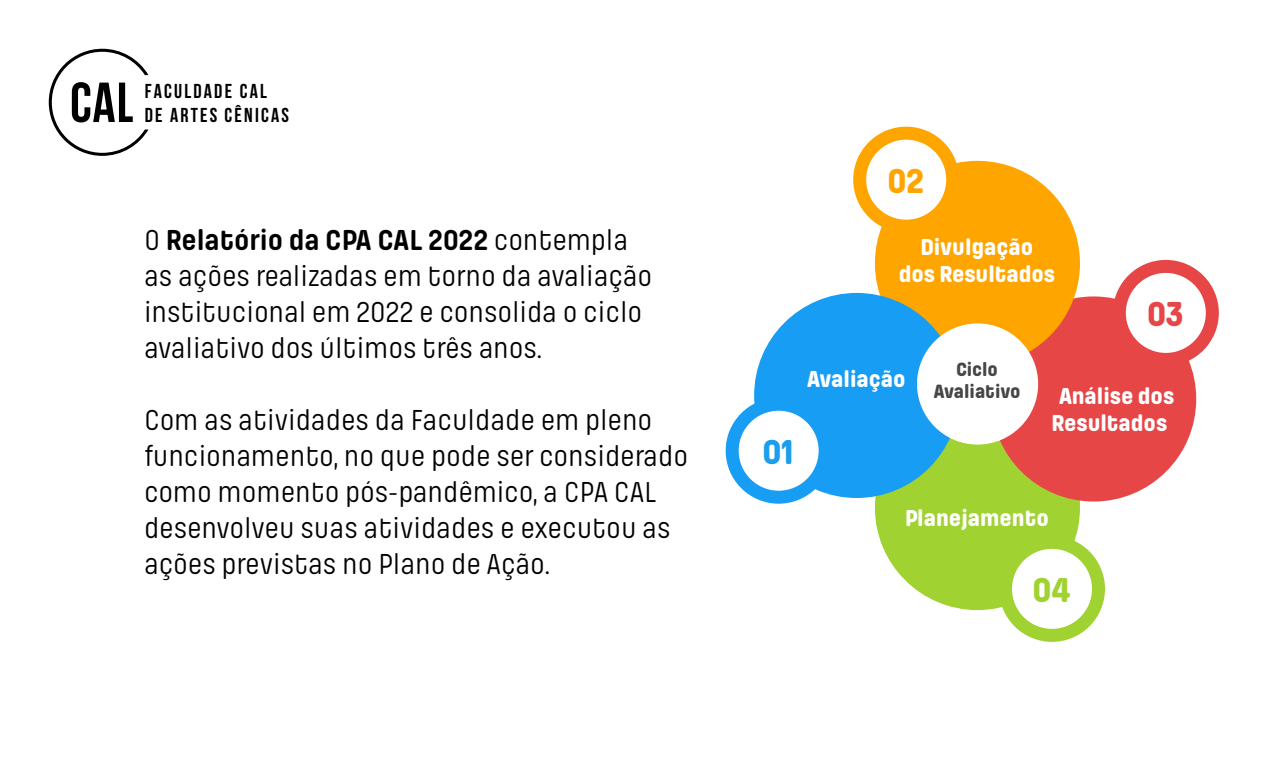
<style>
.page{position:relative;width:1280px;height:768px;background:#fff}
.page>*{position:absolute;margin:0;border:0;box-sizing:border-box;transform-origin:0 0}
.t1{font:800 36px "Pilcrow Soft";color:#a0d232}
.t2{font:800 36px "Pilcrow Soft";color:#e64646}
.t3{font:800 36px "Pilcrow Soft";color:#ffa500}
.t4{font:800 36px "Pilcrow Soft";color:#1b9eee}
.t5{font:30px/36px "Pilcrow Soft";color:#000}
.t6{font:800 24px/27px "Pilcrow Soft";color:#fff}
.t7{font:700 20.1px/24.6px "Bebas Neue";letter-spacing:.11em;color:#000}
.t8{font:800 20px/22px "Pilcrow Soft";color:#464646;text-align:center}
.s1{font-weight:700}
</style>
<div class="page">
<svg style="left:49px;top:49px;width:99px;height:107px"></svg>
<div style="left:875px;top:405px;width:205px;height:205px;background:#a0d232;border-radius:50%"></div>
<div style="left:1006px;top:542px;width:92px;height:93px;background:#fff;border-radius:50%"></div>
<div style="left:999px;top:536px;width:106px;height:106px;border:13px solid #a0d232;border-radius:50%"></div>
<div style="left:991px;top:296px;width:205px;height:206px;background:#e64646;border-radius:50%"></div>
<svg style="left:1119px;top:266px;width:93px;height:93px"></svg>
<div style="left:1113px;top:260px;width:106px;height:106px;border:13px solid #e64646;border-radius:50%"></div>
<div style="left:875px;top:161px;width:205px;height:205px;background:#ffa500;border-radius:50%"></div>
<svg style="left:860px;top:133px;width:93px;height:93px"></svg>
<div style="left:853px;top:127px;width:106px;height:106px;border:13px solid #ffa500;border-radius:50%"></div>
<div style="left:754px;top:293px;width:205px;height:205px;background:#179df4;border-radius:50%"></div>
<svg style="left:732px;top:404px;width:93px;height:93px;fill:#fff"></svg>
<div style="left:726px;top:398px;width:106px;height:106px;border:13px solid #179df4;border-radius:50%"></div>
<div style="left:917px;top:323px;width:121px;height:122px;background:#fff;border-radius:50%"></div>
<p class="t7" style="left:145px;top:78px;width:146px">FACULDADE CAL<br>DE ARTES CÊNICAS</p>
<p class="t5" style="left:144px;top:223px;width:510px">O <span class="s1">Relatório da CPA CAL 2022</span> contempla as ações realizadas em torno da avaliação institucional em 2022 e consolida o ciclo avaliativo dos últimos três anos.</p>
<p class="t5" style="left:144px;top:403px;width:546px">Com as atividades da Faculdade em pleno funcionamento, no que pode ser considerado como momento pós-pandêmico, a CPA CAL desenvolveu suas atividades e executou as ações previstas no Plano de Ação.</p>
<p class="t3" style="left:887px;top:163px;width:39px">02</p>
<p class="t4" style="left:762px;top:434px;width:34px">01</p>
<p class="t6" style="left:899px;top:234px;width:158px;text-align:center">Divulgação<br>dos Resultados</p>
<p class="t2" style="left:1147px;top:296px;width:39px">03</p>
<p class="t6" style="left:807px;top:366px;width:100px">Avaliação</p>
<p class="t8" style="left:933px;top:359px;width:89px">Ciclo<br>Avaliativo</p>
<p class="t6" style="left:1052px;top:383px;width:124px">Análise dos<br>Resultados</p>
<p class="t6" style="left:905px;top:505px;width:145px">Planejamento</p>
<p class="t1" style="left:1032px;top:572px;width:40px">04</p>
</div>
